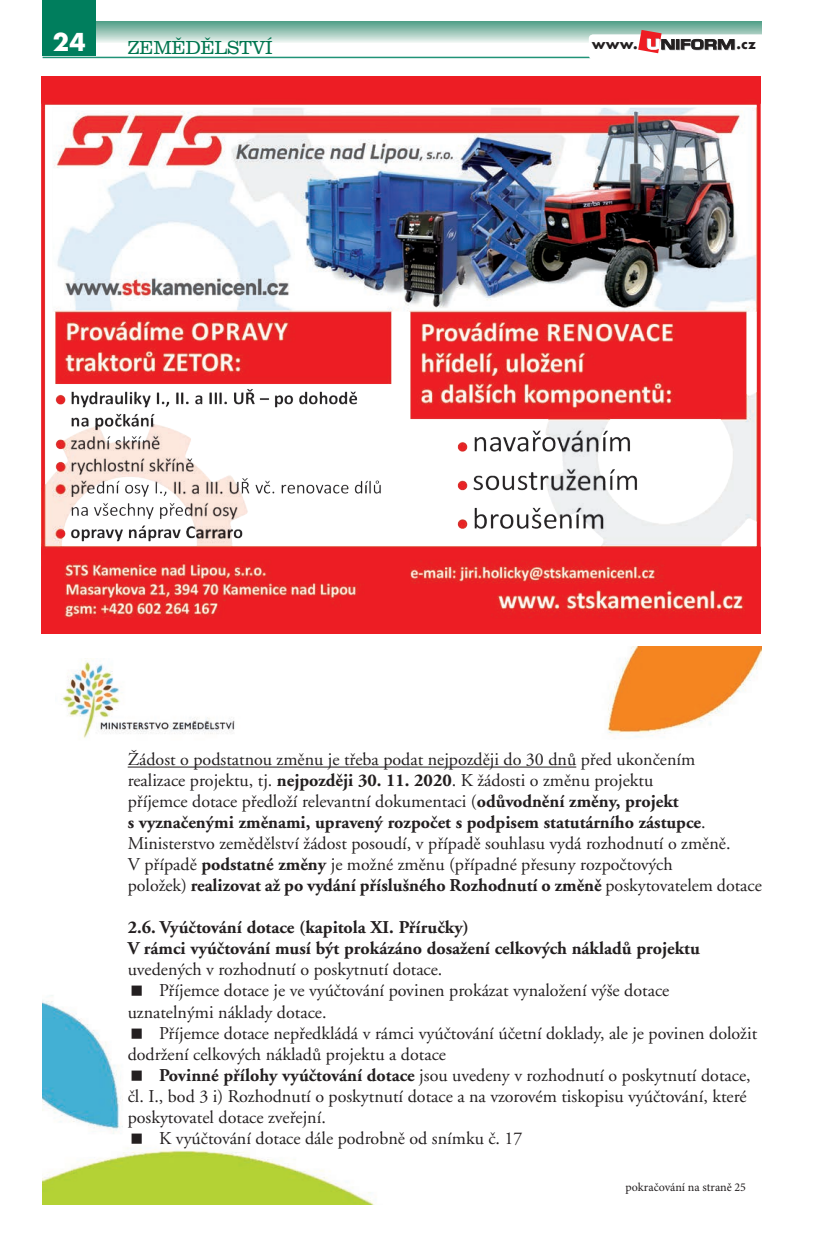
<style>
.page{position:relative;width:830px;height:1234px;background:#fff}
.page>*{position:absolute;margin:0;border:0;box-sizing:border-box;transform-origin:0 0}
.t1{font:700 24px "Futura";color:#fff}
.t2{font:300 19.5px "URW Clarendon TCE";letter-spacing:-.02em;color:#00754f}
.t3{font:18px/21px "Adobe Garamond CE";color:#231f20}
.t4{font:700 18px/21px "Adobe Garamond CE";color:#231f20}
.t5{font:700 13.5px "Futura";color:#231f20}
.t6{font:12px "Minion Pro";color:#231f20}
.s1{font-weight:700}
</style>
<div class="page">
<svg style="left:96px;top:21px;width:665px;height:21px;background:#94c2b3"></svg>
<hr style="left:43px;top:57px;width:704px;height:1px;background:#209377">
<div style="left:43px;top:0;width:53px;height:55px;background:#007e5d"></div>
<div style="left:588px;top:34px;width:177px;height:26px;background:#fff;border-radius:4px"></div>
<svg style="left:638px;top:30px;width:96px;height:23px"></svg>
<img style="left:41px;top:77px;width:719px;height:556px">
<img style="left:43px;top:995px;width:331px;height:208px">
<img style="left:607px;top:646px;width:154px;height:91px">
<img style="left:62px;top:658px;width:173px;height:81px">
<hr style="left:128px;top:766px;width:448px;height:1px;background:#231f20">
<svg style="left:132px;top:1027px;width:10px;height:10px"></svg>
<svg style="left:132px;top:1069px;width:10px;height:10px"></svg>
<svg style="left:132px;top:1132px;width:10px;height:10px"></svg>
<h1 class="t1" style="left:53px;top:25px;width:35px">24</h1>
<p class="t2" style="left:128px;top:36px;width:146px">ZEMĚDĚLSTVÍ</p>
<p class="t5" style="left:591px;top:34px;width:47px">www.</p>
<p class="t5" style="left:736px;top:34px;width:21px">.cz</p>
<p class="t3" style="left:128px;top:749px;width:635px">Žádost o podstatnou změnu je třeba podat nejpozději do 30 dnů před ukončením<br>realizace projektu, tj. <span class="s1">nejpozději 30. 11. 2020</span>. K žádosti o změnu projektu<br>příjemce dotace předloží relevantní dokumentaci (<span class="s1">odůvodnění změny, projekt<br>s vyznačenými změnami, upravený rozpočet s podpisem statutárního zástupce</span>.<br>Ministerstvo zemědělství žádost posoudí, v případě souhlasu vydá rozhodnutí o změně.<br>V případě <span class="s1">podstatné změny</span> je možné změnu (případné přesuny rozpočtových<br>položek) <span class="s1">realizovat až po vydání příslušného Rozhodnutí o změně</span> poskytovatelem dotace</p>
<p class="t4" style="left:128px;top:917px;width:573px">2.6. Vyúčtování dotace (kapitola XI. Příručky)<br>V rámci vyúčtování musí být prokázáno dosažení celkových nákladů projektu</p>
<p class="t3" style="left:128px;top:959px;width:316px">uvedených v rozhodnutí o poskytnutí dotace.</p>
<p class="t3" style="left:159px;top:980px;width:511px">Příjemce dotace je ve vyúčtování povinen prokázat vynaložení výše dotace</p>
<p class="t3" style="left:128px;top:1001px;width:200px">uznatelnými náklady dotace.</p>
<p class="t3" style="left:159px;top:1022px;width:599px">Příjemce dotace nepředkládá v rámci vyúčtování účetní doklady, ale je povinen doložit</p>
<p class="t3" style="left:128px;top:1043px;width:320px">dodržení celkových nákladů projektu a dotace</p>
<p class="t3" style="left:159px;top:1064px;width:592px"><span class="s1">Povinné přílohy vyúčtování dotace</span> jsou uvedeny v rozhodnutí o poskytnutí dotace,</p>
<p class="t3" style="left:128px;top:1085px;width:620px">čl. I., bod 3 i) Rozhodnutí o poskytnutí dotace a na vzorovém tiskopisu vyúčtování, které</p>
<p class="t3" style="left:128px;top:1106px;width:199px">poskytovatel dotace zveřejní.</p>
<p class="t3" style="left:159px;top:1127px;width:365px">K vyúčtování dotace dále podrobně od snímku č. 17</p>
<p class="t6" style="left:625px;top:1178px;width:122px">pokračování na straně 25</p>
</div>
